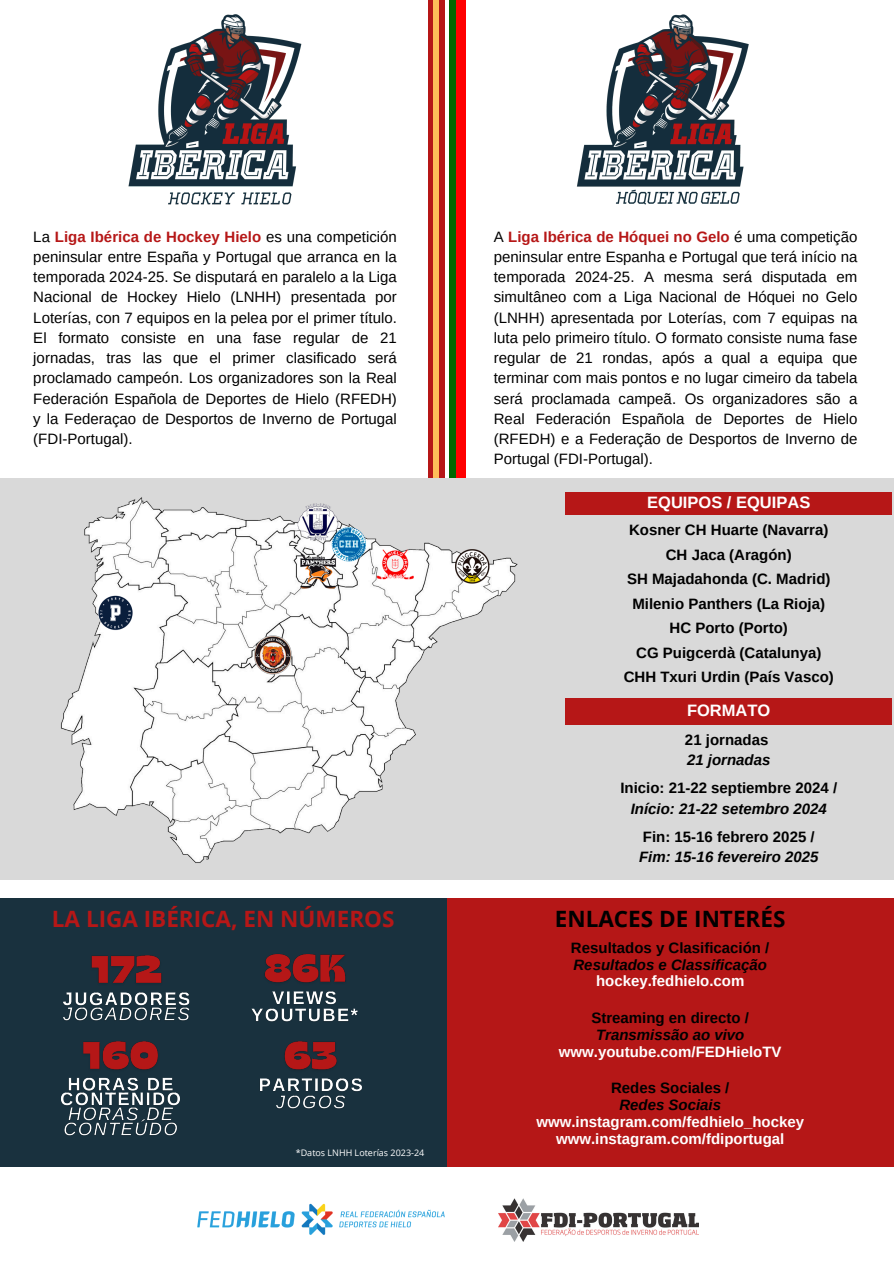
<style>
.page{position:relative;width:894px;height:1264px;background:#fff}
.page>*{position:absolute;margin:0;border:0;box-sizing:border-box;transform-origin:0 0}
.t1{font:700 22.5px "Open Sans";color:#b61717}
.t2{font:700 22.5px "Open Sans";color:#000}
.t3{font:700 16.5px "Arimo";color:#fff}
.t4{font:15px/20.2px "Arimo";color:#000;text-align:justify}
.t5{font:700 15px/20.2px "Arimo";color:#000;text-align:center}
.t6{font:700 15px/16.8px "Arimo";color:#fff;text-align:center}
.t7{font:italic 700 15px/20.2px "Arimo";color:#000}
.t8{font:9px "Open Sans";color:#fff}
.s1{font-weight:700;color:#b61717}
.s2{font-style:italic}
.s3{font-style:normal}
.s4{color:#fff}
.s5{color:#000}
.s6{font-style:italic;color:#000}
</style>
<div class="page">
<div style="left:427px;top:0;width:6px;height:478px;background:#b61717"></div>
<div style="left:439px;top:0;width:5px;height:478px;background:#b61717"></div>
<div style="left:433px;top:0;width:6px;height:478px;background:#ffbd59"></div>
<div style="left:449px;top:0;width:7px;height:478px;background:#060"></div>
<div style="left:456px;top:0;width:9px;height:478px;background:#f00"></div>
<div style="left:0;top:478px;width:893px;height:402px;background:#d9d9d9"></div>
<img style="left:60px;top:497px;width:458px;height:366px">
<img style="left:197px;top:1203px;width:248px;height:32px">
<img style="left:499px;top:1198px;width:199px;height:42px">
<div style="left:565px;top:492px;width:326px;height:23px;background:#b61717"></div>
<div style="left:565px;top:698px;width:326px;height:26px;background:#b61717"></div>
<div style="left:446px;top:898px;width:447px;height:268px;background:#b51717"></div>
<img style="left:128px;top:14px;width:174px;height:191px">
<div style="left:0;top:898px;width:446px;height:268px;background:#19313e"></div>
<img style="left:91px;top:955px;width:71px;height:28px">
<img style="left:63px;top:992px;width:127px;height:29px">
<img style="left:264px;top:954px;width:82px;height:29px">
<img style="left:251px;top:991px;width:107px;height:31px">
<img style="left:83px;top:1041px;width:75px;height:29px">
<img style="left:61px;top:1077px;width:119px;height:59px">
<img style="left:284px;top:1041px;width:53px;height:29px">
<img style="left:260px;top:1078px;width:102px;height:31px">
<img style="left:577px;top:14px;width:172px;height:191px">
<h5 class="t4" style="left:33px;top:226px;width:365px">La <span class="s1">Liga Ibérica de Hockey Hielo</span> es una competición peninsular entre España y Portugal que arranca en la temporada 2024-25. Se disputará en paralelo a la Liga Nacional de Hockey Hielo (LNHH) presentada por Loterías, con 7 equipos en la pelea por el primer título.<br>El formato consiste en una fase regular de 21 jornadas, tras las que el primer clasificado será proclamado campeón. Los organizadores son la Real Federación Española de Deportes de Hielo (RFEDH) y la Federaçao de Desportos de Inverno de Portugal (FDI-Portugal).</h5>
<p class="t4" style="left:493px;top:226px;width:365px">A <span class="s1">Liga Ibérica de Hóquei no Gelo</span> é uma competição peninsular entre Espanha e Portugal que terá início na temporada 2024-25. A mesma será disputada em simultâneo com a Liga Nacional de Hóquei no Gelo (LNHH) apresentada por Loterías, com 7 equipas na luta pelo primeiro título. O formato consiste numa fase regular de 21 rondas, após a qual a equipa que terminar com mais pontos e no lugar cimeiro da tabela será proclamada campeã. Os organizadores são a Real Federación Española de Deportes de Hielo (RFEDH) e a Federação de Desportos de Inverno de Portugal (FDI-Portugal).</p>
<h6 class="t3" style="left:647px;top:493px;width:165px">EQUIPOS / EQUIPAS</h6>
<p class="t5" style="left:629px;top:520px;width:201px">Kosner CH Huarte (Navarra)</p>
<h3 class="t5" style="left:665px;top:544px;width:127px">CH Jaca (Aragón)</h3>
<h5 class="t5" style="left:627px;top:569px;width:205px">SH Majadahonda (C. Madrid)</h5>
<h5 class="t5" style="left:632px;top:593px;width:194px">Milenio Panthers (La Rioja)</h5>
<h5 class="t5" style="left:669px;top:618px;width:120px">HC Porto (Porto)</h5>
<h5 class="t5" style="left:636px;top:642px;width:186px">CG Puigcerdà (Catalunya)</h5>
<h5 class="t5" style="left:623px;top:667px;width:211px">CHH Txuri Urdin (País Vasco)</h5>
<h5 class="t3" style="left:687px;top:701px;width:85px">FORMATO</h5>
<h5 class="t5" style="left:684px;top:729px;width:87px;text-align:left">21 jornadas<br><span class="s2">21 jornadas</span></h5>
<h5 class="t5" style="left:620px;top:778px;width:218px">Inicio: 21-22 septiembre 2024 /<br><span class="s2">Início: 21-22 setembro 2024</span></h5>
<h3 class="t7" style="left:639px;top:826px;width:181px"><span class="s3">Fin: 15-16 febrero 2025 /<br></span>Fim: 15-16 fevereiro 2025</h3>
<h2 class="t1" style="left:52px;top:902px;width:344px">LA LIGA IBÉRICA, EN NÚMEROS</h2>
<p class="t2" style="left:554px;top:902px;width:232px">ENLACES DE INTERÉS</p>
<h2 class="t5" style="left:571px;top:939px;width:200px;line-height:16.8px">Resultados y Clasificación /<br><span class="s2">Resultados e Classificação </span><span class="s4">hockey.fedhielo.com</span></h2>
<h5 class="t6" style="left:558px;top:1009px;width:224px"><span class="s5">Streaming en directo /<br></span><span class="s6">Transmissão ao vivo </span>www.youtube.com/FEDHieloTV</h5>
<h5 class="t6" style="left:536px;top:1079px;width:269px"><span class="s5">Redes Sociales /<br></span><span class="s6">Redes Sociais </span>www.instagram.com/fedhielo_hockey www.instagram.com/fdiportugal</h5>
<h5 class="t8" style="left:296px;top:1146px;width:130px">*Datos LNHH Loterías 2023-24</h5>
</div>
